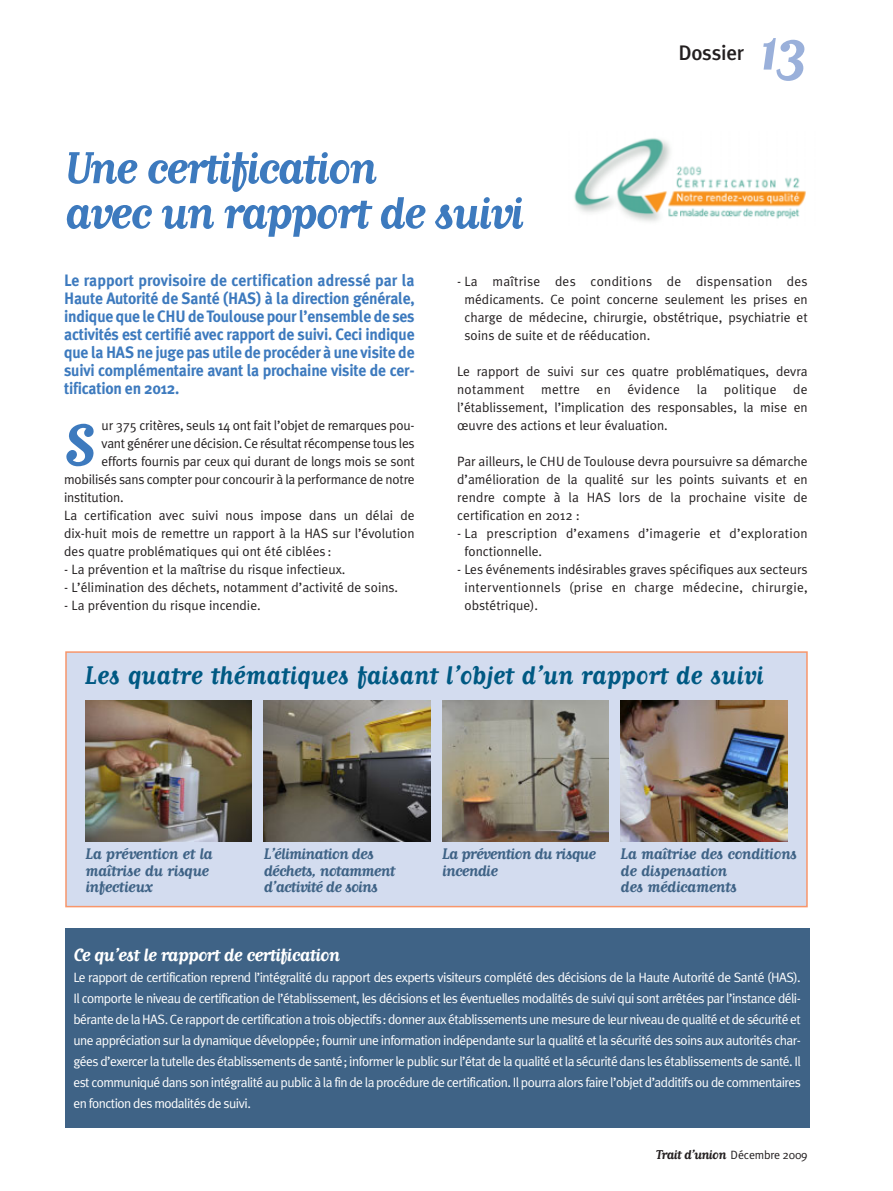
<style>
.page{position:relative;width:893px;height:1191px;background:#fff}
.page>*{position:absolute;margin:0;border:0;box-sizing:border-box;transform-origin:0 0}
.t1{font:700 69.9px "Matrix Script";color:#3d7abe}
.t2{font:700 67.5px "Matrix Script";color:#9ab0da}
.t3{font:700 52.5px/45px "Matrix Script";letter-spacing:-.04em;color:#3d7abe}
.t4{font:700 30px "Matrix Script";color:#005983;scale:.95 1}
.t5{font:700 21px "Matrix Script";letter-spacing:-.035em;color:#fff}
.t6{font:500 21px "Meta Plus";letter-spacing:-.015em;color:#231f20}
.t7{font:700 18px/16.5px "Matrix Script";letter-spacing:-.025em;color:#3f6386}
.t8{font:700 16.5px/18px "Meta Plus";letter-spacing:-.015em;color:#3d7abe;text-align:justify;scale:.95 1}
.t9{font:700 15px "Matrix Script";letter-spacing:-.04em;color:#231f20}
.t10{font:13.5px/18px "Meta Plus Normal";color:#231f20;text-align:justify}
.t11{font:13.5px/21px "Meta Plus Normal";letter-spacing:-.04em;color:#fff;text-align:justify}
.t12{font:13.5px/18px "Meta Plus Normal";letter-spacing:.02em;color:#231f20}
.t13{font:13.5px "Meta Plus Normal";letter-spacing:-.02em;color:#231f20}
.s1{font-family:"Meta Plus Normal";font-weight:400;font-size:12px}
</style>
<div class="page">
<img style="left:574px;top:138px;width:232px;height:84px">
<div style="left:66px;top:652px;width:741px;height:254px;background:#d3dcef"></div>
<div style="left:65px;top:651px;width:743px;height:256px;border:2px solid #f7966b"></div>
<img style="left:85px;top:701px;width:167px;height:140px">
<img style="left:264px;top:701px;width:166px;height:140px">
<img style="left:442px;top:701px;width:167px;height:140px">
<img style="left:621px;top:701px;width:166px;height:140px">
<div style="left:65px;top:927px;width:744px;height:200px;background:#3f6386"></div>
<h3 class="t3" style="left:65px;top:142px;width:461px">Une certification<br>avec un rapport de suivi</h3>
<h3 class="t6" style="left:678px;top:42px;width:67px">Dossier</h3>
<h2 class="t2" style="left:758px;top:7px;width:51px">13</h2>
<p class="t8" style="left:64px;top:272px;width:370px">Le rapport provisoire de certification adressé par la Haute Autorité de Santé (HAS) à la direction générale, indique que le CHU de Toulouse pour l’ensemble de ses activités est certifié avec rapport de suivi. Ceci indique que la HAS ne juge pas utile de procéder à une visite de suivi complémentaire avant la prochaine visite de cer&shy;tification en 2012.</p>
<h1 class="t1" style="left:64px;top:401px;width:32px">S</h1>
<p class="t10" style="left:102px;top:417px;width:315px">ur 375 critères, seuls 14 ont fait l’objet de remarques pou-</p>
<p class="t13" style="left:102px;top:438px;width:315px">vant générer une décision. Ce résultat récompense tous les</p>
<p class="t10" style="left:102px;top:453px;width:315px">efforts fournis par ceux qui durant de longs mois se sont</p>
<p class="t10" style="left:64px;top:471px;width:352px">mobilisés sans compter pour concourir à la performance de notre</p>
<p class="t10" style="left:64px;top:489px;width:61px">institution.</p>
<p class="t10" style="left:64px;top:507px;width:352px">La certification avec suivi nous impose dans un délai de</p>
<p class="t10" style="left:64px;top:525px;width:352px">dix-huit mois de remettre un rapport à la HAS sur l’évolution</p>
<p class="t10" style="left:64px;top:543px;width:269px">des quatre problématiques qui ont été ciblées :</p>
<p class="t10" style="left:64px;top:561px;width:283px">- La prévention et la maîtrise du risque infectieux.</p>
<p class="t10" style="left:64px;top:579px;width:336px">- L’élimination des déchets, notamment d’activité de soins.</p>
<p class="t10" style="left:64px;top:597px;width:198px">- La prévention du risque incendie.</p>
<p class="t10" style="left:464px;top:273px;width:345px;text-indent:-7px">- La maîtrise des conditions de dispensation des médicaments. Ce point concerne seulement les prises en charge de médecine, chirurgie, obstétrique, psychiatrie et soins de suite et de rééducation.</p>
<p class="t10" style="left:457px;top:363px;width:352px">Le rapport de suivi sur ces quatre problématiques, devra notamment mettre en évidence la politique de l’établissement, l’implication des responsables, la mise en œuvre des actions et leur évaluation.</p>
<p class="t10" style="left:457px;top:453px;width:352px">Par ailleurs, le CHU de Toulouse devra poursuivre sa démarche d’amélioration de la qualité sur les points suivants et en rendre compte à la HAS lors de la prochaine visite de certification en 2012 :</p>
<p class="t12" style="left:464px;top:525px;width:345px;text-indent:-7px">- La prescription d’examens d’imagerie et d’exploration fonctionnelle.</p>
<p class="t10" style="left:464px;top:561px;width:345px;text-indent:-7px">- Les événements indésirables graves spécifiques aux secteurs interventionnels (prise en charge médecine, chirurgie, obstétrique).</p>
<h3 class="t4" style="left:85px;top:656px;width:716px">Les quatre thématiques faisant l’objet d’un rapport de suivi</h3>
<h3 class="t7" style="left:85px;top:844px;width:129px">La prévention et la maîtrise du risque infectieux</h3>
<h3 class="t7" style="left:264px;top:844px;width:133px">L’élimination des déchets, notamment d’activité de soins</h3>
<h3 class="t7" style="left:442px;top:844px;width:155px">La prévention du risque incendie</h3>
<h3 class="t7" style="left:621px;top:844px;width:178px">La maîtrise des conditions de dispensation<br>des médicaments</h3>
<h3 class="t5" style="left:73px;top:941px;width:268px">Ce qu’est le rapport de certification</h3>
<p class="t11" style="left:73px;top:968px;width:729px">Le rapport de certification reprend l’intégralité du rapport des experts visiteurs complété des décisions de la Haute Autorité de Santé (HAS).<br>Il comporte le niveau de certification de l’établissement, les décisions et les éventuelles modalités de suivi qui sont arrêtées par l’instance déli&shy;bérante de la HAS. Ce rapport de certification a trois objectifs: donner aux établissements une mesure de leur niveau de qualité et de sécurité et une appréciation sur la dynamique développée; fournir une information indépendante sur la qualité et la sécurité des soins aux autorités char&shy;gées d’exercer la tutelle des établissements de santé; informer le public sur l’état de la qualité et la sécurité dans les établissements de santé. Il est communiqué dans son intégralité au public à la fin de la procédure de certification. Il pourra alors faire l’objet d’additifs ou de commentaires en fonction des modalités de suivi.</p>
<p class="t9" style="left:656px;top:1145px;width:153px">Trait d’union <span class="s1">Décembre 2009</span></p>
</div>
